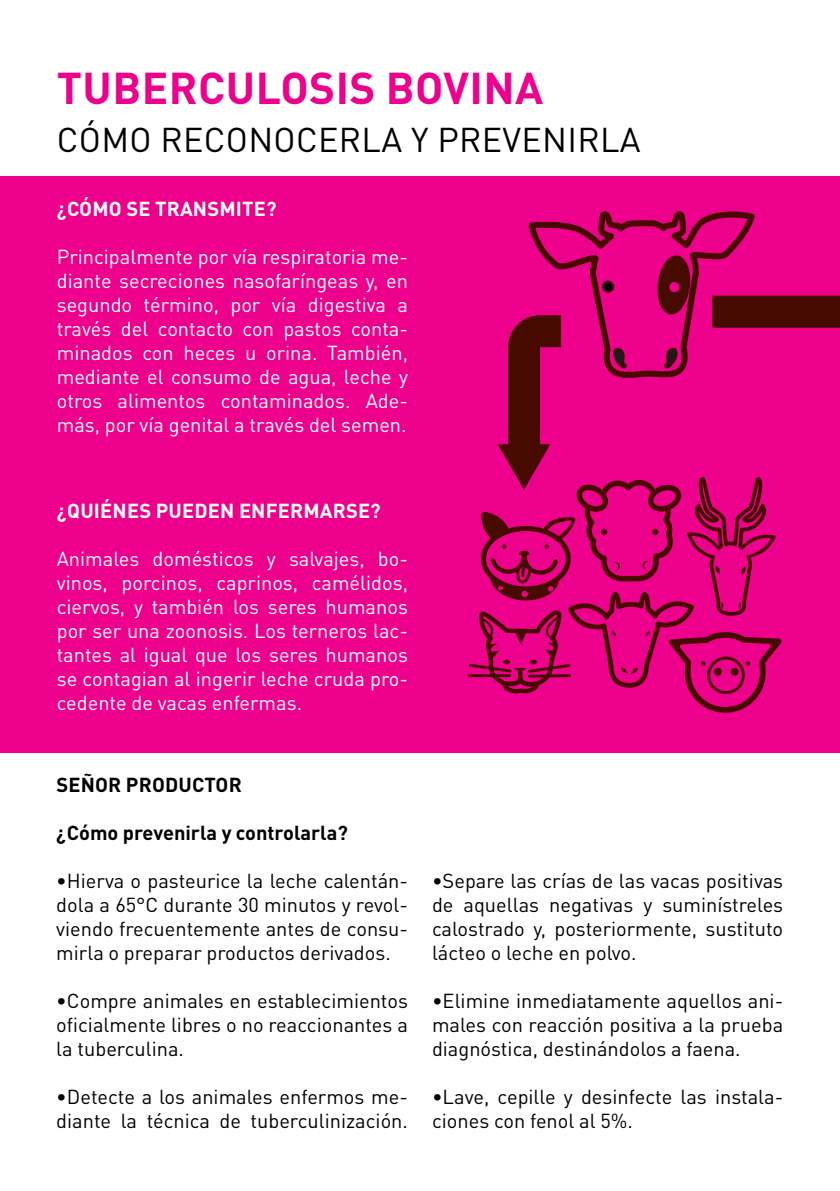
<style>
.page{position:relative;width:840px;height:1191px;background:#fff}
.page>*{position:absolute;margin:0;border:0;box-sizing:border-box;transform-origin:0 0}
.t1{font:700 44px "DIN Pro";letter-spacing:.01em;color:#ec008c}
.t2{font:34px "DIN Pro";letter-spacing:.01em;color:#000}
.t3{font:20px/24px "DIN Pro";color:#000;text-align:justify}
.t4{font:20px/24px "DIN Pro";color:#fff;text-align:justify}
.t5{font:700 20px "DIN Pro";letter-spacing:.01em;color:#fff}
.t6{font:700 20px "DIN Pro";color:#000}
</style>
<div class="page">
<div style="left:0;top:176px;width:839px;height:576px;background:#ec008c"></div>
<svg style="left:528px;top:211px;width:227px;height:43px"></svg>
<svg style="left:468px;top:254px;width:371px;height:459px"></svg>
<h1 class="t1" style="left:57px;top:58px;width:487px">TUBERCULOSIS BOVINA</h1>
<h2 class="t2" style="left:57px;top:117px;width:585px">CÓMO RECONOCERLA Y PREVENIRLA</h2>
<p class="t5" style="left:57px;top:195px;width:221px">¿CÓMO SE TRANSMITE?</p>
<p class="t4" style="left:57px;top:243px;width:352px">Principalmente por vía respiratoria me&shy;diante secreciones nasofaríngeas y, en segundo término, por vía digestiva a través del contacto con pastos conta&shy;minados con heces u orina. También, mediante el consumo de agua, leche y otros alimentos contaminados. Ade&shy;más, por vía genital a través del semen.</p>
<p class="t5" style="left:57px;top:497px;width:325px">¿QUIÉNES PUEDEN ENFERMARSE?</p>
<p class="t4" style="left:57px;top:546px;width:352px">Animales domésticos y salvajes, bo&shy;vinos, porcinos, caprinos, camélidos, ciervos, y también los seres humanos por ser una zoonosis. Los terneros lac&shy;tantes al igual que los seres humanos se contagian al ingerir leche cruda pro&shy;cedente de vacas enfermas.</p>
<p class="t6" style="left:56px;top:771px;width:187px">SEÑOR PRODUCTOR</p>
<p class="t6" style="left:56px;top:819px;width:293px">¿Cómo prevenirla y controlarla?</p>
<p class="t3" style="left:56px;top:867px;width:353px">•Hierva o pasteurice la leche calentán&shy;dola a 65°C durante 30 minutos y revol&shy;viendo frecuentemente antes de consu&shy;mirla o preparar productos derivados.</p>
<p class="t3" style="left:56px;top:987px;width:353px">•Compre animales en establecimientos oficialmente libres o no reaccionantes a la tuberculina.</p>
<p class="t3" style="left:56px;top:1083px;width:353px">•Detecte a los animales enfermos me&shy;diante la técnica de tuberculinización.</p>
<p class="t3" style="left:432px;top:867px;width:352px">•Separe las crías de las vacas positivas de aquellas negativas y suminístreles calostrado y, posteriormente, sustituto lácteo o leche en polvo.</p>
<p class="t3" style="left:432px;top:987px;width:352px">•Elimine inmediatamente aquellos ani&shy;males con reacción positiva a la prueba diagnóstica, destinándolos a faena.</p>
<p class="t3" style="left:432px;top:1083px;width:352px">•Lave, cepille y desinfecte las instala&shy;ciones con fenol al 5%.</p>
</div>
